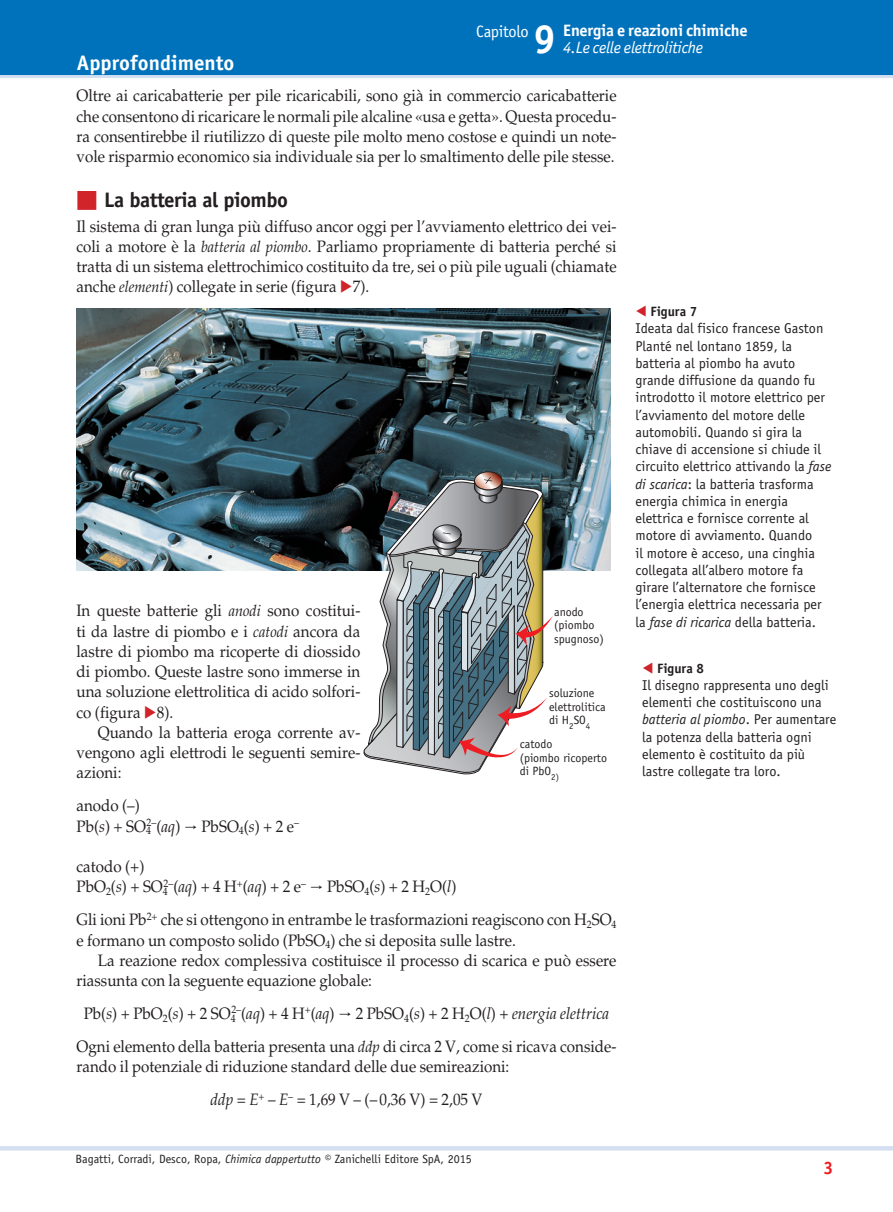
<style>
.page{position:relative;width:893px;height:1212px;background:#fff}
.page>*{position:absolute;margin:0;border:0;box-sizing:border-box;transform-origin:0 0}
.t1{font:700 40.65px "Officina Sans Std";color:#fff}
.t2{font:700 21px "Officina Sans Std";letter-spacing:-.025em;color:#231f20}
.t3{font:700 21px "Officina Sans Std";color:#fff}
.t4{font:700 18px "Officina Sans Std";color:#ee1d23}
.t5{font:16.5px/20.2px "Palatino LT Std";color:#231f20;scale:.92 1}
.t6{font:700 16.5px "Officina Sans Std";letter-spacing:-.015em;color:#fff}
.t7{font:italic 16.5px "Officina Sans Std";letter-spacing:-.015em;color:#fff}
.t8{font:16.5px "Officina Sans Std";letter-spacing:-.02em;color:#fff}
.t9{font:14.25px/17.2px "Officina Sans Std";color:#231f20}
.t10{font:700 13.5px "Officina Sans Std";color:#231f20}
.t11{font:12px/13.5px "Officina Sans Std";color:#231f20}
.s1{font-style:italic;font-size:15.75px}
.s2{color:#d1232a}
.s3{font-style:italic}
.s4{font-family:"Lucida Sans Unicode"}
</style>
<div class="page">
<div style="left:0;top:0;width:893px;height:76px;background:#0072bc"></div>
<hr style="left:0;top:75px;width:893px;height:3px;background:#d4e0f1">
<hr style="left:0;top:1146px;width:893px;height:4px;background:#d4e0f1">
<img style="left:77px;top:308px;width:533px;height:263px">
<div style="left:474px;top:471px;width:29px;height:19px;border:1px solid #231f20;border-radius:50%"></div>
<svg style="left:362px;top:472px;width:191px;height:303px"></svg>
<p class="t8" style="left:476px;top:22px;width:54px">Capitolo</p>
<h1 class="t1" style="left:533px;top:14px;width:24px">9</h1>
<p class="t6" style="left:563px;top:20px;width:186px">Energia e reazioni chimiche</p>
<p class="t7" style="left:563px;top:38px;width:141px">4.Le celle elettrolitiche</p>
<p class="t5" style="left:77px;top:86px;width:589px;text-align:justify">Oltre ai caricabatterie per pile ricaricabili, sono già in commercio caricabatterie che consentono di ricaricare le normali pile alcaline «usa e getta». Questa procedu&shy;ra consentirebbe il riutilizzo di queste pile molto meno costose e quindi un note&shy;vole risparmio economico sia individuale sia per lo smaltimento delle pile stesse.</p>
<p class="t2" style="left:104px;top:187px;width:185px">La batteria al piombo</p>
<p class="t5" style="left:77px;top:216px;width:589px;text-align:justify">Il sistema di gran lunga più diffuso ancor oggi per l’avviamento elettrico dei vei&shy;coli a motore è la <span class="s1">batteria al piombo</span>. Parliamo propriamente di batteria perché si tratta di un sistema elettrochimico costituito da tre, sei o più pile uguali (chiamate anche <span class="s1">elementi</span>) collegate in serie (figura <span class="s2">▶</span>7).</p>
<p class="t3" style="left:77px;top:50px;width:159px">Approfondimento</p>
<p class="t5" style="left:77px;top:601px;width:310px;text-align:justify">In queste batterie gli <span class="s1">anodi</span> sono costitui&shy;ti da lastre di piombo e i <span class="s1">catodi</span> ancora da lastre di piombo ma ricoperte di diossido di piombo. Queste lastre sono immerse in una soluzione elettrolitica di acido solfori&shy;co (figura <span class="s2">▶</span>8).</p>
<p class="t5" style="left:77px;top:722px;width:310px;text-align:justify;text-indent:21px">Quando la batteria eroga corrente av&shy;vengono agli elettrodi le seguenti semire&shy;azioni:</p>
<p class="t5" style="left:77px;top:796px;width:82px">anodo (–)<br>Pb(<span class="s3">s</span>) + SO<sub>4</sub></p>
<p class="t11" style="left:554px;top:605px;width:51px">anodo (piombo spugnoso)</p>
<p class="t11" style="left:549px;top:686px;width:58px">soluzione elettrolitica di H<sub>2</sub>SO<sub>4</sub></p>
<p class="t11" style="left:520px;top:737px;width:89px">catodo<br>(piombo ricoperto di PbO<sub>2)</sub></p>
<p class="t5" style="left:147px;top:816px;width:167px"><sup>2–</sup>(<span class="s3">aq</span>) <span class="s4">→</span> PbSO<sub>4</sub>(<span class="s3">s</span>) + 2 e<sup>–</sup></p>
<p class="t5" style="left:77px;top:857px;width:101px">catodo (+)<br>PbO<sub>2</sub>(<span class="s3">s</span>) + SO<sub>4</sub></p>
<p class="t5" style="left:77px;top:870px;width:588px;line-height:33px;text-indent:87px"><sup>2–</sup>(<span class="s3">aq</span>) + 4 H<sup>+</sup>(<span class="s3">aq</span>) + 2 e<sup>–</sup> <span class="s4">→</span> PbSO<sub>4</sub>(<span class="s3">s</span>) + 2 H<sub>2</sub>O(<span class="s3">l</span>)<br>Gli ioni Pb<sup>2+</sup> che si ottengono in entrambe le trasformazioni reagiscono con H<sub>2</sub>SO<sub>4</sub></p>
<p class="t5" style="left:77px;top:930px;width:479px">e formano un composto solido (PbSO<sub>4</sub>) che si deposita sulle lastre.</p>
<p class="t5" style="left:98px;top:950px;width:565px">La reazione redox complessiva costituisce il processo di scarica e può essere</p>
<p class="t5" style="left:77px;top:971px;width:323px">riassunta con la seguente equazione globale:</p>
<p class="t5" style="left:84px;top:1004px;width:167px">Pb(<span class="s3">s</span>) + PbO<sub>2</sub>(<span class="s3">s</span>) + 2 SO<sub>4</sub></p>
<p class="t5" style="left:77px;top:997px;width:588px;line-height:33px;text-indent:155px"><sup>2–</sup>(<span class="s3">aq</span>) + 4 H<sup>+</sup>(<span class="s3">aq</span>) <span class="s4">→</span> 2 PbSO<sub>4</sub>(<span class="s3">s</span>) + 2 H<sub>2</sub>O(<span class="s3">l</span>) + <span class="s3">energia elettrica<br></span>Ogni elemento della batteria presenta una <span class="s1">ddp</span> di circa 2 V, come si ricava conside-</p>
<p class="t5" style="left:211px;top:1050px;width:326px;line-height:33px;text-indent:-134px">rando il potenziale di riduzione standard delle due semireazioni: <span class="s3">ddp</span> = <span class="s3">E</span><sup>+</sup> – <span class="s3">E</span><sup>–</sup> = 1,69 V – (– 0,36 V) = 2,05 V</p>
<p class="t11" style="left:75px;top:1152px;width:398px">Bagatti, Corradi, Desco, Ropa, <span class="s3">Chimica dappertutto ©</span> Zanichelli Editore SpA, 2015</p>
<p class="t10" style="left:635px;top:303px;width:63px"><span class="s2">◀</span> Figura 7</p>
<p class="t9" style="left:635px;top:320px;width:197px">Ideata dal fisico francese Gaston<br>Planté nel lontano 1859, la batteria al piombo ha avuto grande diffusione da quando fu introdotto il motore elettrico per l’avviamento del motore delle automobili. Quando si gira la chiave di accensione si chiude il circuito elettrico attivando la <span class="s3">fase di scarica</span>: la batteria trasforma energia chimica in energia elettrica e fornisce corrente al motore di avviamento. Quando<br>il motore è acceso, una cinghia collegata all’albero motore fa girare l’alternatore che fornisce l’energia elettrica necessaria per la <span class="s3">fase di ricarica</span> della batteria.</p>
<p class="t10" style="left:642px;top:659px;width:63px"><span class="s2">◀</span> Figura 8</p>
<p class="t9" style="left:642px;top:676px;width:196px">Il disegno rappresenta uno degli elementi che costituiscono una <span class="s3">batteria al piombo</span>. Per aumentare la potenza della batteria ogni elemento è costituito da più lastre collegate tra loro.</p>
<p class="t4" style="left:823px;top:1156px;width:12px">3</p>
</div>
